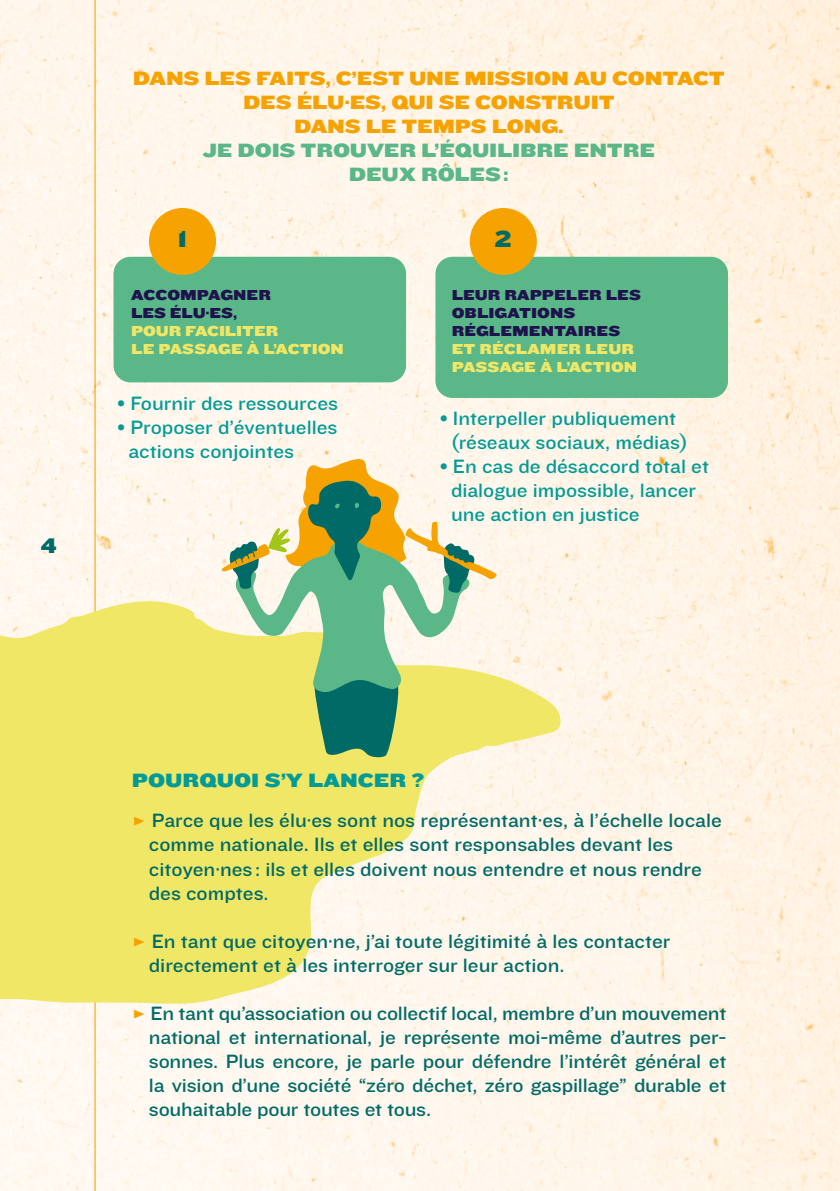
<style>
.page{position:relative;width:840px;height:1191px;background:#fff}
.page>*{position:absolute;margin:0;border:0;box-sizing:border-box;transform-origin:0 0}
.t1{font:24px "Knockout HTF73 Full Heviweight";color:#006a67}
.t2{font:22px "Knockout HTF73 Full Heviweight";color:#006a67}
.t3{font:20px/24px "Knockout HTF32 Junior Cruiserwt";color:#006a67}
.t4{font:20px/24px "Knockout HTF32 Junior Cruiserwt";color:#009b97}
.t5{font:20px/24px "Knockout HTF73 Full Heviweight";letter-spacing:-.01em;color:#f6a200;text-align:center}
.t6{font:20px/24px "Knockout HTF73 Full Heviweight";letter-spacing:-.01em;color:#5ab787;text-align:center}
.t7{font:20px "Knockout HTF73 Full Heviweight";color:#009b97}
.t8{font:15px/18px "Knockout HTF73 Full Heviweight";color:#20124e}
.t9{font:15px/18px "Knockout HTF73 Full Heviweight";color:#f1e766}
.s1{font-family:"Knockout HTF73 Full Heviweight";font-size:24px;color:#f6a200}
</style>
<div class="page">
<img style="left:0;top:0;width:839px;height:1191px">
<hr style="left:94px;top:0;width:1px;height:1191px;background:#f6a200">
<div style="left:113px;top:257px;width:293px;height:125px;background:#5ab787;border-radius:17px"></div>
<div style="left:435px;top:257px;width:292px;height:141px;background:#5ab787;border-radius:17px"></div>
<svg style="left:0;top:595px;width:561px;height:412px;background:#f6ec96"></svg>
<div style="left:149px;top:208px;width:67px;height:67px;background:#f6a200;border-radius:50%"></div>
<div style="left:469px;top:208px;width:67px;height:67px;background:#f6a200;border-radius:50%"></div>
<svg style="left:222px;top:458px;width:274px;height:300px;background:#becf95"></svg>
<p class="t2" style="left:40px;top:534px;width:18px">4</p>
<p class="t5" style="left:133px;top:67px;width:593px">DANS LES FAITS, C’EST UNE MISSION AU CONTACT<br>DES ÉLU·ES, QUI SE CONSTRUIT<br>DANS LE TEMPS LONG.</p>
<p class="t6" style="left:202px;top:139px;width:453px">JE DOIS TROUVER L’ÉQUILIBRE ENTRE<br>DEUX RÔLES:</p>
<p class="t1" style="left:177px;top:225px;width:11px">1</p>
<p class="t1" style="left:494px;top:225px;width:19px">2</p>
<p class="t8" style="left:131px;top:286px;width:141px">ACCOMPAGNER<br>LES ÉLU·ES,</p>
<p class="t9" style="left:131px;top:322px;width:214px">POUR FACILITER<br>LE PASSAGE À L’ACTION</p>
<p class="t8" style="left:451px;top:286px;width:191px">LEUR RAPPELER LES<br>OBLIGATIONS<br>RÉGLEMENTAIRES</p>
<p class="t9" style="left:451px;top:340px;width:187px">ET RÉCLAMER LEUR<br>PASSAGE À L’ACTION</p>
<p class="t4" style="left:117px;top:391px;width:222px">• Fournir des ressources</p>
<p class="t4" style="left:128px;top:415px;width:210px;text-indent:-11px">• Proposer d’éventuelles actions conjointes</p>
<p class="t4" style="left:439px;top:407px;width:249px;text-align:center">• Interpeller publiquement (réseaux sociaux, médias)</p>
<p class="t4" style="left:451px;top:455px;width:259px;text-indent:-11px">• En cas de désaccord total et dialogue impossible, lancer une action en justice</p>
<p class="t7" style="left:132px;top:769px;width:294px">POURQUOI S’Y LANCER ?</p>
<p class="t3" style="left:149px;top:809px;width:574px;text-indent:-17px"><span class="s1">≥</span> Parce que les élu·es sont nos représentant·es, à l’échelle locale comme nationale. Ils et elles sont responsables devant les citoyen·nes : ils et elles doivent nous entendre et nous rendre des comptes.</p>
<p class="t3" style="left:149px;top:929px;width:522px;text-indent:-17px"><span class="s1">≥</span> En tant que citoyen·ne, j’ai toute légitimité à les contacter directement et à les interroger sur leur action.</p>
<p class="t3" style="left:149px;top:1001px;width:578px;text-align:justify;text-indent:-17px"><span class="s1">≥</span> En tant qu’association ou collectif local, membre d’un mouvement national et international, je représente moi-même d’autres per&shy;sonnes. Plus encore, je parle pour défendre l’intérêt général et la vision d’une société “zéro déchet, zéro gaspillage” durable et souhaitable pour toutes et tous.</p>
</div>
